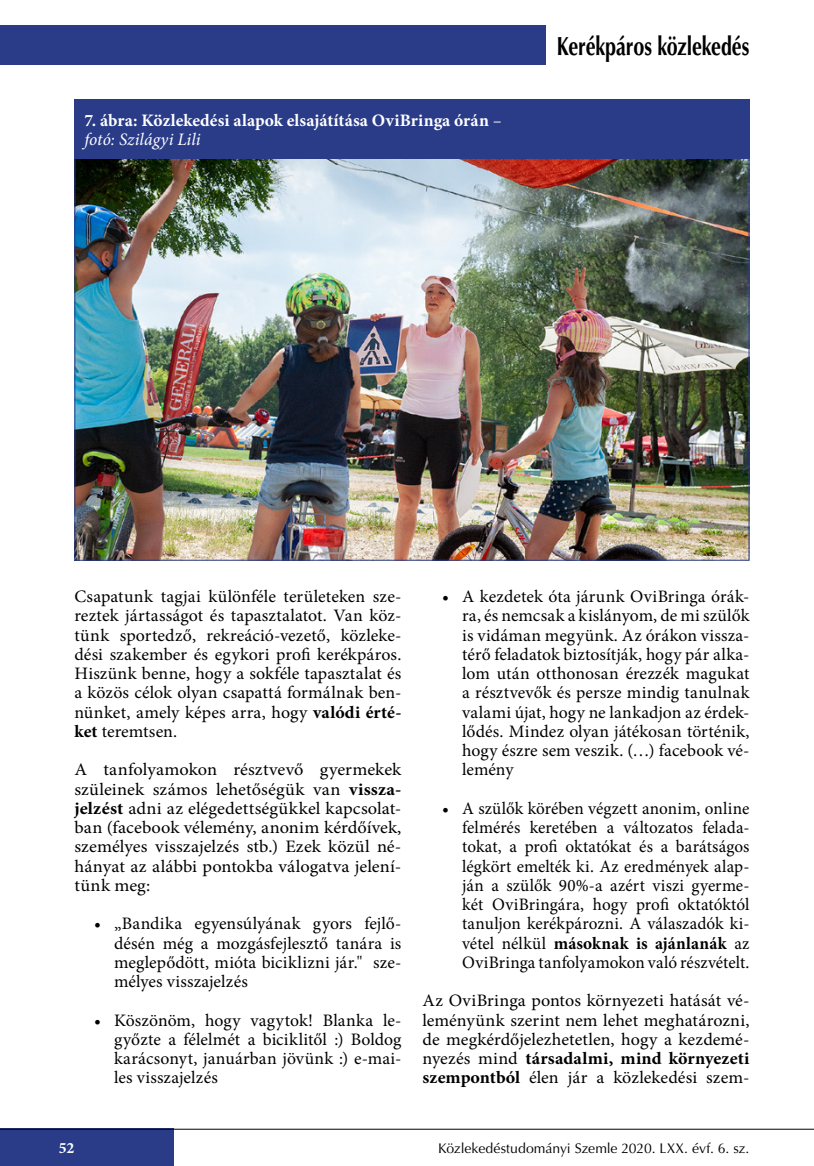
<style>
.page{position:relative;width:814px;height:1166px;background:#fff}
.page>*{position:absolute;margin:0;border:0;box-sizing:border-box;transform-origin:0 0}
.t1{font:700 26.25px "Optima CE";letter-spacing:-.005em;color:#000;scale:.75 1}
.t2{font:17.5px/19.2px "Minion Pro";letter-spacing:.005em;color:#000;text-align:justify}
.t3{font:17.5px/19.2px "Minion Pro";letter-spacing:.005em;color:#000;text-align:justify;scale:1.05 1}
.t4{font:700 17.5px/19.2px "Minion Pro";letter-spacing:.005em;color:#fff}
.t5{font:700 15.75px "Minion Pro";color:#fff}
.t6{font:14px "Optima CE";letter-spacing:-.005em;color:#000}
.s1{font-weight:400;font-style:italic}
.s2{font-weight:700}
</style>
<div class="page">
<div style="left:0;top:25px;width:546px;height:39px;background:#2a3c88"></div>
<div style="left:0;top:1129px;width:174px;height:37px;background:#2a3c88"></div>
<hr style="left:0;top:1129px;width:814px;height:1px;background:#000">
<img style="left:76px;top:159px;width:671px;height:400px">
<div style="left:74px;top:99px;width:675px;height:60px;background:#2a3c88"></div>
<p class="t4" style="left:84px;top:110px;width:419px">7. ábra: Közlekedési alapok elsajátítása OviBringa órán <span class="s1">– fotó: Szilágyi Lili</span></p>
<h1 class="t1" style="left:557px;top:29px;width:258px">Kerékpáros közlekedés</h1>
<p class="t2" style="left:74px;top:587px;width:328px">Csapatunk tagjai különféle területeken sze&shy;reztek jártasságot és tapasztalatot. Van köz&shy;tünk sportedző, rekreáció-vezető, közleke&shy;dési szakember és egykori profi kerékpáros.<br>Hiszünk benne, hogy a sokféle tapasztalat és a közös célok olyan csapattá formálnak ben&shy;nünket, amely képes arra, hogy <span class="s2">valódi érté&shy;ket</span> teremtsen.</p>
<p class="t3" style="left:74px;top:760px;width:313px">A tanfolyamokon résztvevő gyermekek szüleinek számos lehetőségük van <span class="s2">vissza&shy;jelzést</span> adni az elégedettségükkel kapcsolat&shy;ban (facebook vélemény, anonim kérdőívek, személyes visszajelzés stb.) Ezek közül né&shy;hányat az alábbi pontokba válogatva jelení&shy;tünk meg:</p>
<p class="t2" style="left:114px;top:914px;width:289px;text-indent:-20px">• „Bandika egyensúlyának gyors fejlő&shy;désén még a mozgásfejlesztő tanára is meglepődött, mióta biciklizni jár." sze&shy;mélyes visszajelzés</p>
<p class="t2" style="left:114px;top:1010px;width:289px;text-indent:-20px">• Köszönöm, hogy vagytok! Blanka le&shy;győzte a félelmét a biciklitől :) Boldog karácsonyt, januárban jövünk :) e-mai&shy;les visszajelzés</p>
<p class="t2" style="left:462px;top:587px;width:289px;text-indent:-20px">• A kezdetek óta járunk OviBringa órák&shy;ra, és nemcsak a kislányom, de mi szülők is vidáman megyünk. Az órákon vissza&shy;térő feladatok biztosítják, hogy pár alka&shy;lom után otthonosan érezzék magukat a résztvevők és persze mindig tanulnak valami újat, hogy ne lankadjon az érdek&shy;lődés. Mindez olyan játékosan történik, hogy észre sem veszik. (…) facebook vé&shy;lemény</p>
<p class="t2" style="left:462px;top:799px;width:289px;text-indent:-20px">• A szülők körében végzett anonim, online felmérés keretében a változatos felada&shy;tokat, a profi oktatókat és a barátságos légkört emelték ki. Az eredmények alap&shy;ján a szülők 90%-a azért viszi gyerme&shy;két OviBringára, hogy profi oktatóktól tanuljon kerékpározni. A válaszadók ki&shy;vétel nélkül <span class="s2">másoknak is ajánlanák</span> az OviBringa tanfolyamokon való részvételt.</p>
<p class="t2" style="left:422px;top:991px;width:328px">Az OviBringa pontos környezeti hatását vé&shy;leményünk szerint nem lehet meghatározni, de megkérdőjelezhetetlen, hogy a kezdemé&shy;nyezés mind <span class="s2">társadalmi, mind környezeti szempontból</span> élen jár a közlekedési szem-</p>
<p class="t5" style="left:59px;top:1137px;width:17px">52</p>
<p class="t6" style="left:438px;top:1139px;width:313px">Közlekedéstudományi Szemle 2020. LXX. évf. 6. sz.</p>
</div>
